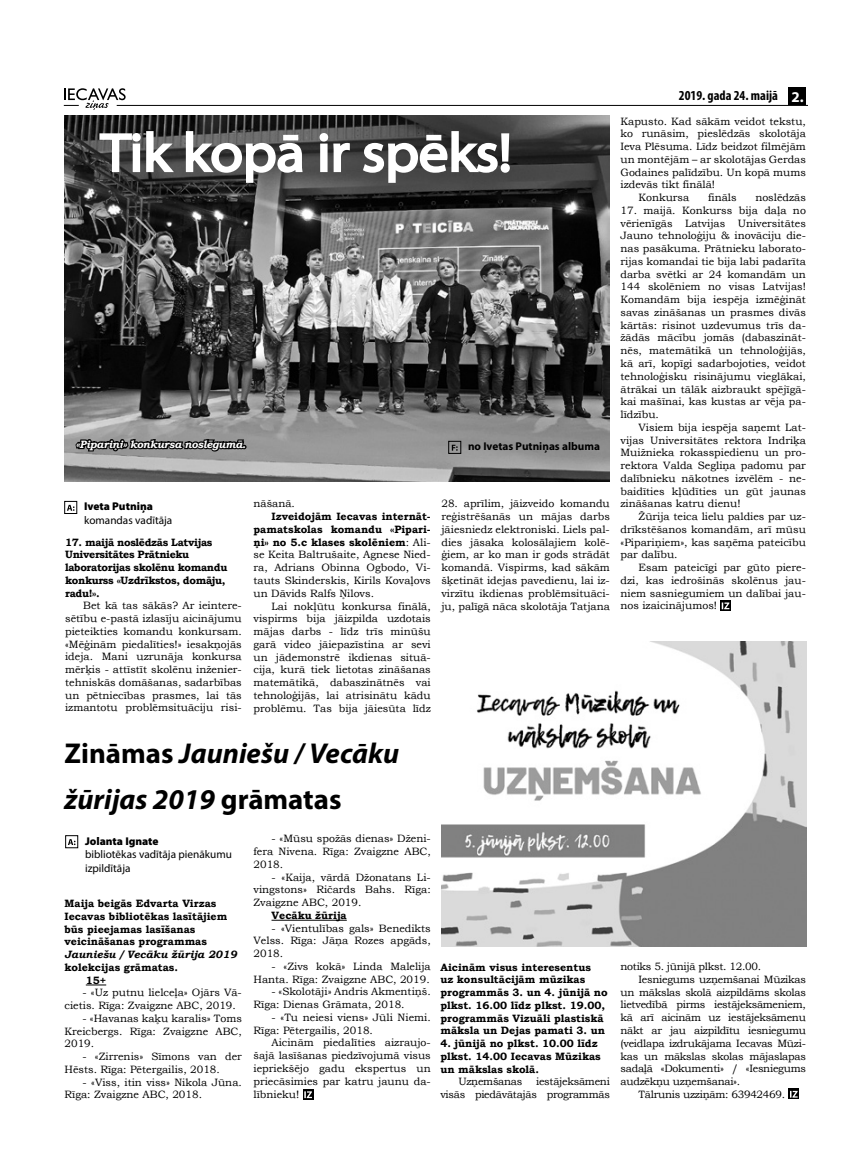
<style>
.page{position:relative;width:851px;height:1170px;background:#fff}
.page>*{position:absolute;margin:0;border:0;box-sizing:border-box;transform-origin:0 0}
.t1{font:semi-expanded 53.75px "Myriad Pro";color:#fff}
.t2{font:italic 700 28.75px/46.2px "Myriad Pro";color:#000}
.t3{font:700 condensed 13.75px "Myriad Pro";color:#000}
.t4{font:11.25px/13.5px "Myriad Pro";color:#000}
.t5{font:900 11.25px "Myriad Pro";color:#000}
.t6{font:700 11.25px "Myriad Pro";color:#000}
.t7{font:10.62px/12.8px "Bookman Old Style";color:#000;text-align:justify}
.t8{font:10.62px/12.8px "Bookman Old Style";letter-spacing:-.025em;color:#000;text-align:right}
.t9{font:700 10.62px/12.8px "Bookman Old Style";color:#000}
.t10{font:700 10.62px/12.8px "Bookman Old Style";letter-spacing:-.03em;color:#000}
.t11{font:italic 700 10.62px "Bookman Old Style";letter-spacing:-.03em;color:#fff}
.t12{font:italic 700 10.62px "Bookman Old Style";color:#000}
.s1{font-weight:700}
.s2{font-stretch:normal;font-size:15px;color:#fff}
.s3{font-style:normal}
</style>
<div class="page">
<hr style="left:117px;top:105px;width:689px;height:1px;background:#000">
<svg style="left:64px;top:88px;width:62px;height:22px"></svg>
<div style="left:788px;top:87px;width:18px;height:18px;background:#000"></div>
<svg style="left:67px;top:505px;width:7px;height:6px"></svg>
<div style="left:64px;top:501px;width:13px;height:12px;border:1px solid #000"></div>
<svg style="left:86px;top:984px;width:20px;height:1px"></svg>
<hr style="left:271px;top:919px;width:76px;height:1px;background:#000">
<svg style="left:303px;top:1089px;width:10px;height:10px"></svg>
<svg style="left:304px;top:1091px;width:8px;height:6px"></svg>
<img style="left:441px;top:641px;width:365px;height:305px">
<svg style="left:788px;top:1088px;width:11px;height:11px"></svg>
<svg style="left:789px;top:1090px;width:8px;height:7px"></svg>
<div style="left:720px;top:600px;width:10px;height:10px;background:#000"></div>
<svg style="left:721px;top:602px;width:8px;height:7px"></svg>
<img style="left:64px;top:116px;width:545px;height:365px">
<svg style="left:98px;top:130px;width:78px;height:43px"></svg>
<svg style="left:184px;top:130px;width:120px;height:54px"></svg>
<svg style="left:318px;top:132px;width:33px;height:41px"></svg>
<svg style="left:361px;top:130px;width:150px;height:54px"></svg>
<svg style="left:73px;top:419px;width:175px;height:53px;background:#8b8b8b"></svg>
<svg style="left:451px;top:444px;width:6px;height:6px"></svg>
<div style="left:448px;top:441px;width:13px;height:12px;border:1px solid #000"></div>
<h1 class="t1" style="left:101px;top:123px;width:412px">Tik kopā ir spēks!</h1>
<p class="t11" style="left:76px;top:436px;width:171px">«Pipariņi» konkursa noslēgumā.</p>
<p class="t6" style="left:468px;top:439px;width:133px">no Ivetas Putniņas albuma</p>
<p class="t5" style="left:84px;top:500px;width:70px">Iveta Putniņa</p>
<p class="t4" style="left:84px;top:513px;width:90px">komandas vadītāja</p>
<p class="t10" style="left:65px;top:535px;width:164px">17. maijā noslēdzās Latvijas<br>Universitātes Prātnieku laboratorijas skolēnu komandu konkurss «Uzdrīkstos, domāju, radu!».</p>
<p class="t7" style="left:65px;top:599px;width:178px;text-indent:18px">Bet kā tas sākās? Ar ieintere&shy;sētību e-pastā izlasīju aicinājumu pieteikties komandu konkursam. «Mēģinām piedalīties!» iesakņojās ideja. Mani uzrunāja konkursa mērķis - attīstīt skolēnu inženier&shy;tehniskās domāšanas, sadarbības un pētniecības prasmes, lai tās izmantotu problēmsituāciju risi-</p>
<p class="t7" style="left:253px;top:497px;width:43px">nāšanā.</p>
<p class="t7" style="left:253px;top:510px;width:179px;text-indent:18px"><span class="s1">Izveidojām Iecavas internāt&shy;pamatskolas komandu «Pipari&shy;ņi» no 5.c klases skolēniem</span>: Ali&shy;se Keita Baltrušaite, Agnese Nied&shy;ra, Adrians Obinna Ogbodo, Vi&shy;tauts Skinderskis, Kirils Kovaļovs un Dāvids Ralfs Ņilovs.</p>
<p class="t7" style="left:253px;top:599px;width:179px;text-indent:18px">Lai nokļūtu konkursa finālā, vispirms bija jāizpilda uzdotais mājas darbs - līdz trīs minūšu garā video jāiepazīstina ar sevi un jādemonstrē ikdienas situā&shy;cija, kurā tiek lietotas zināšanas matemātikā, dabaszinātnēs vai tehnoloģijās, lai atrisinātu kādu problēmu. Tas bija jāiesūta līdz</p>
<p class="t7" style="left:441px;top:497px;width:170px">28. aprīlim, jāizveido komandu reģistrēšanās un mājas darbs jāiesniedz elektroniski. Liels pal&shy;dies jāsaka kolosālajiem kolē&shy;ģiem, ar ko man ir gods strādāt komandā. Vispirms, kad sākām šķetināt idejas pavedienu, lai iz&shy;virzītu ikdienas problēmsituāci&shy;ju, palīgā nāca skolotāja Tatjana</p>
<p class="t3" style="left:678px;top:87px;width:126px">2019. gada 24. maijā <span class="s2">2.</span></p>
<p class="t7" style="left:620px;top:115px;width:187px">Kapusto. Kad sākām veidot tekstu,</p>
<p class="t7" style="left:620px;top:127px;width:187px">ko runāsim, pieslēdzās skolotāja</p>
<p class="t7" style="left:620px;top:140px;width:187px">Ieva Plēsuma. Līdz beidzot filmējām</p>
<p class="t7" style="left:620px;top:153px;width:187px">un montējām – ar skolotājas Gerdas</p>
<p class="t7" style="left:620px;top:166px;width:187px">Godaines palīdzību. Un kopā mums</p>
<p class="t7" style="left:620px;top:178px;width:96px">izdevās tikt finālā!</p>
<p class="t7" style="left:638px;top:191px;width:52px">Konkursa</p>
<p class="t7" style="left:708px;top:191px;width:30px">fināls</p>
<p class="t7" style="left:755px;top:191px;width:52px">noslēdzās</p>
<p class="t7" style="left:620px;top:204px;width:187px">17. maijā. Konkurss bija daļa no vērienīgās Latvijas Universitātes Jauno tehnoloģiju &amp; inovāciju die&shy;nas pasākuma. Prātnieku laborato&shy;rijas komandai tie bija labi padarīta darba svētki ar 24 komandām un 144 skolēniem no visas Latvijas!<br>Komandām bija iespēja izmēģināt savas zināšanas un prasmes divās kārtās: risinot uzdevumus trīs da&shy;žādās mācību jomās (dabaszināt&shy;nēs, matemātikā un tehnoloģijās, kā arī, kopīgi sadarbojoties, veidot tehnoloģisku risinājumu vieglākai, ātrākai un tālāk aizbraukt spējīgā&shy;kai mašīnai, kas kustas ar vēja pa&shy;līdzību.</p>
<p class="t7" style="left:620px;top:421px;width:187px;text-indent:18px">Visiem bija iespēja saņemt Lat&shy;vijas Universitātes rektora Indriķa Muižnieka rokasspiedienu un pro&shy;rektora Valda Segliņa padomu par dalībnieku nākotnes izvēlēm - ne&shy;baidīties kļūdīties un gūt jaunas zināšanas katru dienu!</p>
<p class="t7" style="left:620px;top:510px;width:187px;text-indent:18px">Žūrija teica lielu paldies par uz&shy;drīkstēšanos komandām, arī mūsu «Pipariņiem», kas saņēma pateicību par dalību.</p>
<p class="t7" style="left:620px;top:561px;width:187px;text-indent:18px">Esam pateicīgi par gūto piere&shy;dzi, kas iedrošinās skolēnus jau&shy;niem sasniegumiem un dalībai jau&shy;nos izaicinājumos!</p>
<h2 class="t2" style="left:64px;top:729px;width:336px"><span class="s3">Zināmas</span> Jauniešu / Vecāku žūrijas 2019 <span class="s3">grāmatas</span></h2>
<p class="t5" style="left:85px;top:834px;width:75px">Jolanta Ignate</p>
<p class="t4" style="left:85px;top:847px;width:148px">bibliotēkas vadītāja pienākumu izpildītāja</p>
<p class="t9" style="left:64px;top:896px;width:164px">Maija beigās Edvarta Virzas<br>Iecavas bibliotēkas lasītājiem būs pieejamas lasīšanas veicināšanas programmas</p>
<p class="t12" style="left:64px;top:946px;width:174px">Jauniešu / Vecāku žūrija 2019</p>
<p class="t9" style="left:86px;top:960px;width:94px;text-indent:-21px">kolekcijas grāmatas.<br>15+</p>
<p class="t7" style="left:64px;top:986px;width:179px;text-indent:18px">- «Uz putnu lielceļa» Ojārs Vā&shy;cietis. Rīga: Zvaigzne ABC, 2019.</p>
<p class="t7" style="left:64px;top:1011px;width:179px;text-indent:18px">- «Havanas kaķu karalis» Toms Kreicbergs. Rīga: Zvaigzne ABC, 2019.</p>
<p class="t7" style="left:64px;top:1050px;width:179px;text-indent:18px">- «Zirrenis» Sīmons van der<br>Hēsts. Rīga: Pētergailis, 2018.</p>
<p class="t7" style="left:64px;top:1075px;width:179px;text-indent:18px">- «Viss, itin viss» Nikola Jūna.<br>Rīga: Zvaigzne ABC, 2018.</p>
<p class="t7" style="left:253px;top:832px;width:179px;text-indent:18px">- «Mūsu spožās dienas» Dženi&shy;fera Nivena. Rīga: Zvaigzne ABC, 2018.</p>
<p class="t7" style="left:253px;top:870px;width:179px;text-indent:18px">- «Kaija, vārdā Džonatans Li&shy;vingstons» Ričards Bahs. Rīga:<br>Zvaigzne ABC, 2019.</p>
<p class="t9" style="left:271px;top:908px;width:77px">Vecāku žūrija</p>
<p class="t7" style="left:253px;top:921px;width:179px;text-indent:18px">- «Vientulības gals» Benedikts Velss. Rīga: Jāņa Rozes apgāds, 2018.</p>
<p class="t7" style="left:253px;top:959px;width:179px;text-align:right">- «Zivs kokā» Linda Malelija<br>Hanta. Rīga: Zvaigzne ABC, 2019.</p>
<p class="t7" style="left:253px;top:985px;width:179px;text-indent:18px">- «Skolotāji» Andris Akmentiņš.<br>Rīga: Dienas Grāmata, 2018.</p>
<p class="t7" style="left:253px;top:1010px;width:179px;text-indent:18px">- «Tu neiesi viens» Jūli Niemi.<br>Rīga: Pētergailis, 2018.</p>
<p class="t7" style="left:253px;top:1036px;width:179px;text-indent:18px">Aicinām piedalīties aizraujo&shy;šajā lasīšanas piedzīvojumā visus iepriekšējo gadu ekspertus un priecāsimies par katru jaunu da&shy;lībnieku!</p>
<p class="t9" style="left:440px;top:960px;width:169px">Aicinām visus interesentus<br>uz konsultācijām mūzikas programmās 3. un 4. jūnijā no plkst. 16.00 līdz plkst. 19.00, programmās Vizuāli plastiskā māksla un Dejas pamati 3. un</p>
<p class="t9" style="left:440px;top:1036px;width:162px">4. jūnijā no plkst. 10.00 līdz plkst. 14.00 Iecavas Mūzikas un mākslas skolā.</p>
<p class="t8" style="left:458px;top:1075px;width:65px">Uzņemšanas</p>
<p class="t8" style="left:440px;top:1075px;width:171px">iestājeksāmeni<br>visās piedāvātajās programmās</p>
<p class="t8" style="left:620px;top:960px;width:142px">notiks 5. jūnijā plkst. 12.00.</p>
<p class="t8" style="left:638px;top:972px;width:169px">Iesniegums uzņemšanai Mūzikas</p>
<p class="t8" style="left:620px;top:985px;width:187px">un mākslas skolā aizpildāms skolas</p>
<p class="t8" style="left:620px;top:998px;width:187px">lietvedībā pirms iestājeksāmeniem,</p>
<p class="t8" style="left:620px;top:1011px;width:187px">kā arī aicinām uz iestājeksāmenu</p>
<p class="t8" style="left:620px;top:1023px;width:187px">nākt ar jau aizpildītu iesniegumu</p>
<p class="t8" style="left:620px;top:1036px;width:187px">(veidlapa izdrukājama Iecavas Mūzi-</p>
<p class="t8" style="left:620px;top:1049px;width:187px">kas un mākslas skolas mājaslapas</p>
<p class="t8" style="left:620px;top:1062px;width:187px">sadaļā «Dokumenti» / «Iesniegums</p>
<p class="t8" style="left:620px;top:1074px;width:121px">audzēkņu uzņemšanai».</p>
<p class="t8" style="left:638px;top:1087px;width:148px">Tālrunis uzziņām: 63942469.</p>
</div>
